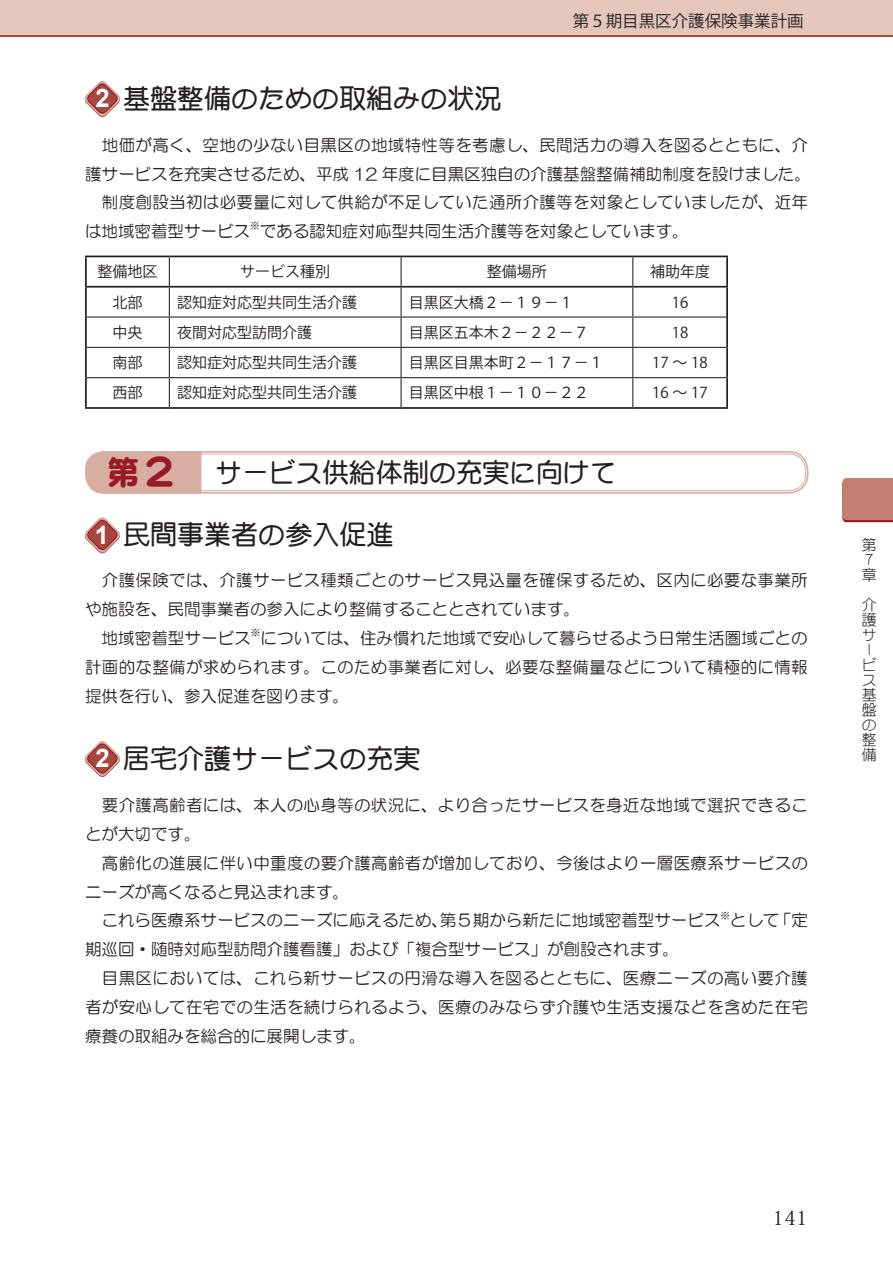
<style>
.page{position:relative;width:893px;height:1263px;background:#fff}
.page>*{position:absolute;margin:0;border:0;box-sizing:border-box;transform-origin:0 0}
.t1{font:27px "DF Maru Gothic Bd WIN RKSJ H";color:#231f20}
.t2{font:700 25.5px "Arial";color:#fff}
.t3{font:19.5px "Koz Min Pro";color:#231f20}
.t4{font:16.5px/28.8px "HG Maru Gothic MPRO";letter-spacing:.02em;color:#231f20}
.t5{font:16.5px "HG Maru Gothic MPRO";color:#231f20}
.t6{font:16.5px "Koz Go Pro";color:#231f20}
.t7{font:15px "Koz Go Pro";color:#231f20}
.t8{font:15px/15px "DF Maru Gothic Lt WIN RKSJ H";color:#231f20}
.t9{font:9.6px "HG Maru Gothic MPRO";color:#231f20}
.s1{font-family:"DF Maru Gothic SB WINP RKSJ H";font-size:33px;color:#981a26}
.s2{font-family:"DF Maru Gothic SB WINP RKSJ H";font-size:40.5px;color:#981a26}
</style>
<div class="page">
<div style="left:842px;top:478px;width:51px;height:44px;background:#c18072"></div>
<div style="left:0;top:0;width:893px;height:36px;background:#e4c6ba"></div>
<svg style="left:84px;top:517px;width:36px;height:37px"></svg>
<svg style="left:84px;top:81px;width:36px;height:36px"></svg>
<div style="left:86px;top:451px;width:722px;height:43px;border:2px solid #d8ada2;border-radius:19px"></div>
<div style="left:88px;top:454px;width:718px;height:37px;border:1px solid #d8ada2;border-radius:17px"></div>
<div style="left:86px;top:452px;width:113px;height:41px;background:#d8ada2;border-radius:18px"></div>
<div style="left:85px;top:451px;width:114px;height:43px;border:1px solid #d8ada2;border-radius:18px"></div>
<div style="left:179px;top:451px;width:22px;height:43px;background:#d8ada2"></div>
<hr style="left:87px;top:316px;width:82px;height:2px;background:#231f20">
<hr style="left:169px;top:316px;width:232px;height:2px;background:#231f20">
<hr style="left:401px;top:316px;width:232px;height:2px;background:#231f20">
<hr style="left:633px;top:316px;width:93px;height:2px;background:#231f20">
<hr style="left:87px;top:347px;width:82px;height:1px;background:#231f20">
<hr style="left:169px;top:347px;width:232px;height:1px;background:#231f20">
<hr style="left:401px;top:347px;width:232px;height:1px;background:#231f20">
<hr style="left:633px;top:347px;width:93px;height:1px;background:#231f20">
<hr style="left:87px;top:377px;width:82px;height:1px;background:#231f20">
<hr style="left:169px;top:377px;width:232px;height:1px;background:#231f20">
<svg style="left:169px;top:257px;width:1px;height:150px"></svg>
<hr style="left:401px;top:377px;width:232px;height:1px;background:#231f20">
<svg style="left:401px;top:257px;width:1px;height:150px"></svg>
<hr style="left:633px;top:377px;width:93px;height:1px;background:#231f20">
<svg style="left:632px;top:257px;width:1px;height:150px"></svg>
<hr style="left:85px;top:256px;width:84px;height:1px;background:#231f20">
<hr style="left:85px;top:257px;width:2px;height:29px;background:#231f20">
<hr style="left:169px;top:256px;width:232px;height:1px;background:#231f20">
<hr style="left:401px;top:256px;width:232px;height:1px;background:#231f20">
<hr style="left:633px;top:256px;width:95px;height:1px;background:#231f20">
<hr style="left:726px;top:257px;width:2px;height:29px;background:#231f20">
<hr style="left:85px;top:288px;width:2px;height:29px;background:#231f20">
<hr style="left:726px;top:288px;width:2px;height:29px;background:#231f20">
<hr style="left:85px;top:317px;width:2px;height:30px;background:#231f20">
<hr style="left:726px;top:317px;width:2px;height:30px;background:#231f20">
<hr style="left:85px;top:347px;width:2px;height:31px;background:#231f20">
<hr style="left:726px;top:347px;width:2px;height:31px;background:#231f20">
<hr style="left:85px;top:378px;width:2px;height:29px;background:#231f20">
<hr style="left:726px;top:378px;width:2px;height:29px;background:#231f20">
<hr style="left:85px;top:407px;width:84px;height:2px;background:#231f20">
<hr style="left:169px;top:407px;width:232px;height:2px;background:#231f20">
<hr style="left:401px;top:407px;width:232px;height:2px;background:#231f20">
<hr style="left:633px;top:407px;width:95px;height:2px;background:#231f20">
<hr style="left:85px;top:286px;width:84px;height:2px;background:#231f20">
<hr style="left:169px;top:286px;width:232px;height:2px;background:#231f20">
<hr style="left:401px;top:286px;width:232px;height:2px;background:#231f20">
<hr style="left:633px;top:286px;width:95px;height:2px;background:#231f20">
<svg style="left:84px;top:741px;width:36px;height:36px"></svg>
<p class="t6" style="left:573px;top:11px;width:232px">第５期目黒区介護保険事業計画</p>
<h1 class="t1" style="left:123px;top:85px;width:380px">基盤整備のための取組みの状況</h1>
<p class="t4" style="left:85px;top:130px;width:727px">　地価が高く、空地の少ない目黒区の地域特性等を考慮し、民間活力の導入を図るとともに、介護サービスを充実させるため、平成 12 年度に目黒区独自の介護基盤整備補助制度を設けました。　制度創設当初は必要量に対して供給が不足していた通所介護等を対象としていましたが、近年は地域密着型サービス</p>
<h2 class="t2" style="left:95px;top:81px;width:16px">2</h2>
<p class="t9" style="left:250px;top:221px;width:11px">※</p>
<p class="t5" style="left:260px;top:223px;width:430px">である認知症対応型共同生活介護等を対象としています。</p>
<p class="t7" style="left:98px;top:262px;width:61px">整備地区</p>
<p class="t7" style="left:240px;top:262px;width:91px">サービス種別</p>
<p class="t7" style="left:487px;top:262px;width:61px">整備場所</p>
<p class="t7" style="left:650px;top:262px;width:61px">補助年度</p>
<p class="t7" style="left:113px;top:292px;width:31px">北部</p>
<p class="t7" style="left:177px;top:292px;width:181px">認知症対応型共同生活介護</p>
<p class="t7" style="left:409px;top:292px;width:166px">目黒区大橋２－１９－１</p>
<p class="t7" style="left:672px;top:292px;width:18px">16</p>
<p class="t7" style="left:113px;top:323px;width:31px">中央</p>
<p class="t7" style="left:177px;top:323px;width:137px">夜間対応型訪問介護</p>
<p class="t7" style="left:409px;top:323px;width:181px">目黒区五本木２－２２－７</p>
<p class="t7" style="left:672px;top:323px;width:18px">18</p>
<p class="t7" style="left:113px;top:353px;width:31px">南部</p>
<p class="t7" style="left:177px;top:353px;width:182px">認知症対応型共同生活介護</p>
<p class="t7" style="left:409px;top:353px;width:196px">目黒区目黒本町２－１７－１</p>
<p class="t7" style="left:652px;top:353px;width:57px">17 ～ 18</p>
<p class="t7" style="left:113px;top:383px;width:31px">西部</p>
<p class="t7" style="left:177px;top:383px;width:181px">認知症対応型共同生活介護</p>
<p class="t7" style="left:409px;top:383px;width:181px">目黒区中根１－１０－２２</p>
<p class="t7" style="left:652px;top:383px;width:57px">16 ～ 17</p>
<h1 class="t1" style="left:107px;top:459px;width:511px"><span class="s1">第</span><span class="s2">２</span> サービス供給体制の充実に向けて</h1>
<h1 class="t1" style="left:123px;top:520px;width:272px">民間事業者の参入促進</h1>
<p class="t4" style="left:85px;top:566px;width:724px">　介護保険では、介護サービス種類ごとのサービス見込量を確保するため、区内に必要な事業所や施設を、民間事業者の参入により整備することとされています。<br>　地域密着型サービス</p>
<h2 class="t2" style="left:95px;top:518px;width:16px">1</h2>
<p class="t9" style="left:251px;top:628px;width:11px">※</p>
<p class="t4" style="left:85px;top:624px;width:724px;text-align:justify;text-indent:176px">については、住み慣れた地域で安心して暮らせるよう日常生活圏域ごとの計画的な整備が求められます。このため事業者に対し、必要な整備量などについて積極的に情報提供を行い、参入促進を図ります。</p>
<h1 class="t1" style="left:123px;top:745px;width:299px">居宅介護サービスの充実</h1>
<p class="t4" style="left:85px;top:791px;width:725px">　要介護高齢者には、本人の心身等の状況に、より合ったサービスを身近な地域で選択できることが大切です。<br>　高齢化の進展に伴い中重度の要介護高齢者が増加しており、今後はより一層医療系サービスのニーズが高くなると見込まれます。<br>　これら医療系サービスのニーズに応えるため、第５期から新たに地域密着型サービス</p>
<h2 class="t2" style="left:95px;top:740px;width:16px">2</h2>
<p class="t9" style="left:720px;top:910px;width:11px">※</p>
<p class="t4" style="left:730px;top:906px;width:79px">として「定</p>
<p class="t4" style="left:85px;top:935px;width:725px">期巡回・随時対応型訪問介護看護」および「複合型サービス」が創設されます。<br>　目黒区においては、これら新サービスの円滑な導入を図るとともに、医療ニーズの高い要介護者が安心して在宅での生活を続けられるよう、医療のみならず介護や生活支援などを含めた在宅療養の取組みを総合的に展開します。</p>
<p class="t8" style="left:862px;top:538px;width:16px">第<br>７章</p>
<p class="t8" style="left:862px;top:598px;width:16px">介護サービス基盤の整備</p>
<p class="t3" style="left:772px;top:1204px;width:37px">141</p>
</div>
